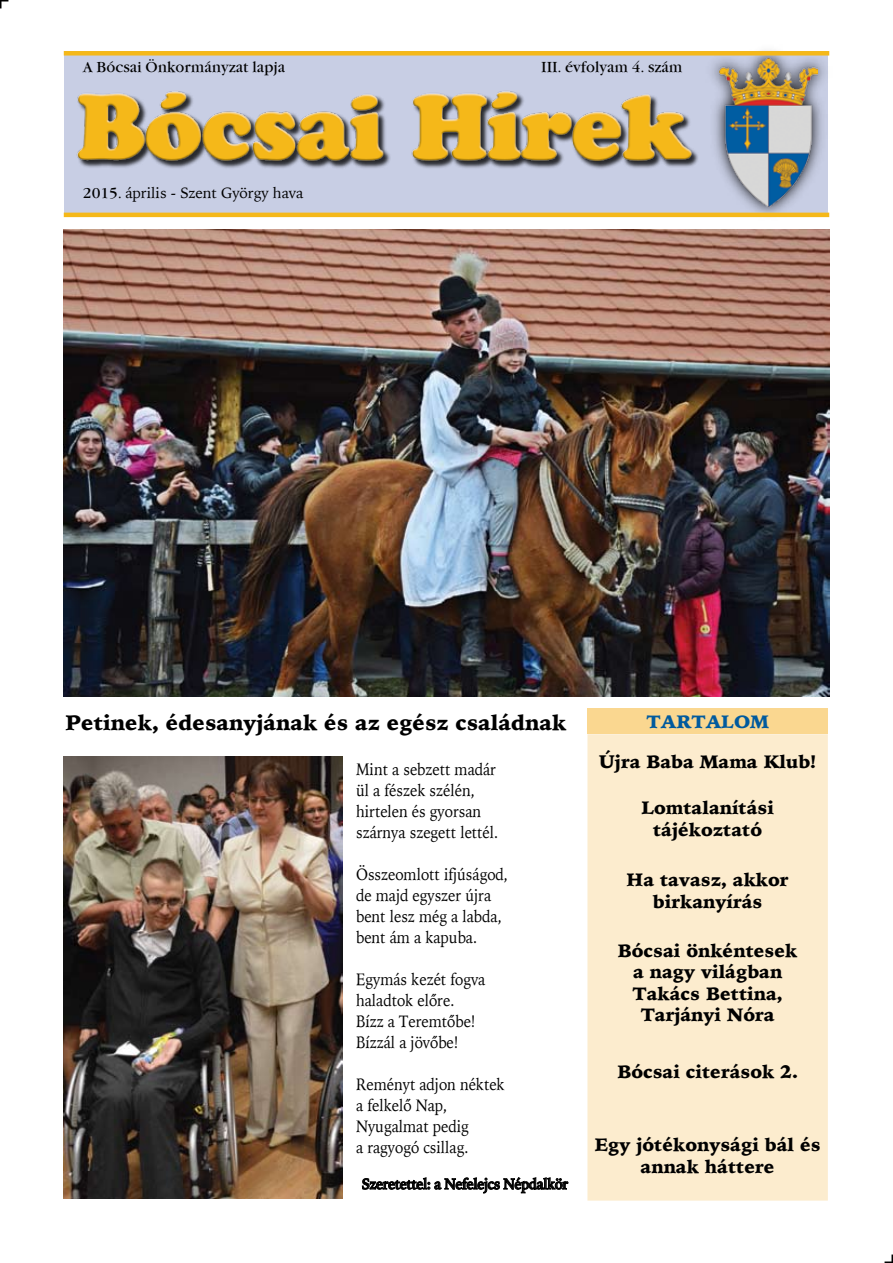
<style>
.page{position:relative;width:893px;height:1263px;background:#fff}
.page>*{position:absolute;margin:0;border:0;box-sizing:border-box;transform-origin:0 0}
.t1{font:21px "Iowan OS Blk PFL";color:#000}
.t2{font:18px/21.6px "Iowan OS Blk PFL";color:#000;text-align:center}
.t3{font:18px "Iowan OS Blk PFL";color:#005a9e}
.t4{font:16.5px/21px "Iowan OS PFL";color:#000;scale:.9 1}
.t5{font:15px "Garamond PFL";color:#000}
.t6{font:700 15px "Iowan OS PFL";letter-spacing:-.03em;color:#000;scale:.9 1}
.t7{font:15px "Iowan OS PFL";color:#000}
.s1{font-family:"Garamond PFL"}
</style>
<div class="page">
<div style="left:65px;top:51px;width:763px;height:162px;background:#c8cee4"></div>
<svg style="left:705px;top:50px;width:125px;height:168px"></svg>
<img style="left:720px;top:59px;width:97px;height:147px">
<div style="left:64px;top:51px;width:765px;height:5px;background:#f5b819"></div>
<hr style="left:64px;top:213px;width:765px;height:4px;background:#f5b819">
<img style="left:76px;top:91px;width:622px;height:78px">
<div style="left:587px;top:708px;width:241px;height:26px;background:#fad790"></div>
<div style="left:587px;top:734px;width:241px;height:466px;background:#fcecce"></div>
<img style="left:64px;top:230px;width:765px;height:466px">
<svg style="left:362px;top:1177px;width:206px;height:16px"></svg>
<img style="left:64px;top:756px;width:278px;height:443px">
<svg style="left:0;top:0;width:8px;height:8px"></svg>
<svg style="left:884px;top:1254px;width:9px;height:9px"></svg>
<p class="t5" style="left:83px;top:58px;width:204px">A Bócsai Önkormányzat lapja</p>
<p class="t7" style="left:83px;top:183px;width:222px"><span class="s1">2015.</span> április - Szent György hava</p>
<p class="t5" style="left:541px;top:58px;width:143px">III. évfolyam 4. szám</p>
<p class="t1" style="left:66px;top:708px;width:502px">Petinek, édesanyjának és az egész családnak</p>
<p class="t3" style="left:647px;top:709px;width:123px">Tartalom</p>
<p class="t4" style="left:356px;top:759px;width:160px">Mint a sebzett madár ül a fészek szélén, hirtelen és gyorsan szárnya szegett lettél.</p>
<p class="t4" style="left:356px;top:864px;width:170px">Összeomlott ifjúságod, de majd egyszer újra bent lesz még a labda, bent ám a kapuba.</p>
<p class="t4" style="left:356px;top:969px;width:145px">Egymás kezét fogva haladtok előre.<br>Bízz a Teremtőbe!<br>Bízzál a jövőbe!</p>
<p class="t4" style="left:356px;top:1074px;width:167px">Reményt adjon néktek a felkelő Nap,<br>Nyugalmat pedig<br>a ragyogó csillag.</p>
<p class="t6" style="left:362px;top:1173px;width:231px">Szeretettel: a Nefelejcs Népdalkör</p>
<p class="t2" style="left:599px;top:751px;width:219px">Újra Baba Mama Klub!</p>
<p class="t2" style="left:641px;top:797px;width:134px">Lomtalanítási tájékoztató</p>
<p class="t2" style="left:627px;top:869px;width:164px">Ha tavasz, akkor birkanyírás</p>
<p class="t2" style="left:618px;top:939px;width:181px">Bócsai önkéntesek a nagy világban<br>Takács Bettina,<br>Tarjányi Nóra</p>
<p class="t2" style="left:617px;top:1060px;width:182px">Bócsai citerások 2.</p>
<p class="t2" style="left:595px;top:1134px;width:227px">Egy jótékonysági bál és annak háttere</p>
</div>
